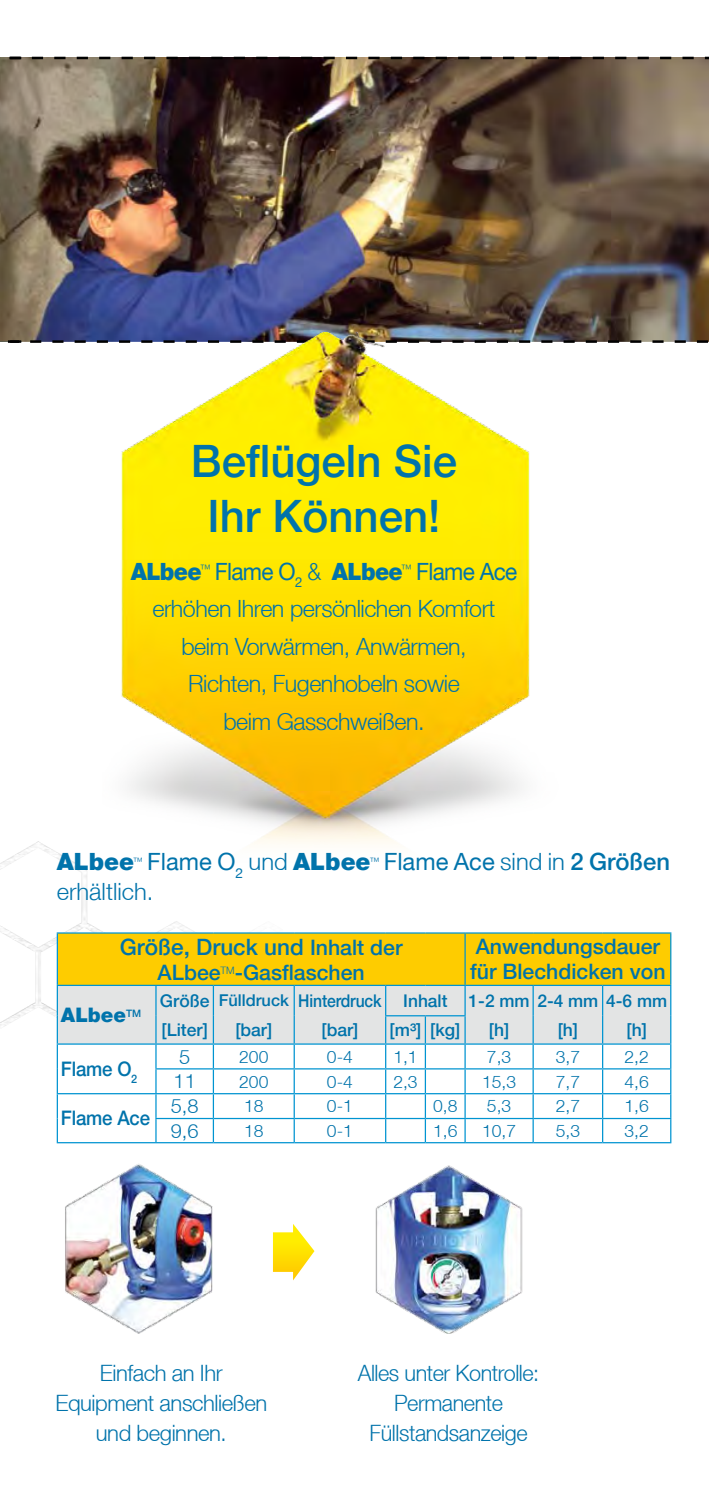
<style>
.page{position:relative;width:709px;height:1489px;background:#fff}
.page>*{position:absolute;margin:0;border:0;box-sizing:border-box;transform-origin:0 0}
.t1{font:500 44.75px/55px "Helvetica Neue LT";color:#0073ab;text-align:center}
.t2{font:300 23.75px/37.5px "Helvetica Neue LT";letter-spacing:-.02em;color:#0073ab;text-align:center;scale:.95 1}
.t3{font:23.75px "Helvetica Neue LT";color:#0073ab}
.t4{font:300 23.75px "Helvetica Neue LT";color:#0073ab}
.t5{font:900 23.75px "Helvetica Neue LT";color:#0073ab}
.t6{font:300 22.5px/30px "Helvetica Neue LT";letter-spacing:-.02em;color:#0073ab;text-align:center;scale:.96 1}
.t7{font:300 22.5px/30px "Helvetica Neue LT";letter-spacing:-.02em;color:#0073ab;text-align:center}
.t8{font:500 22.5px "Helvetica Neue LT";color:#0073ab}
.t9{font:500 21.25px/25px "Helvetica Neue LT";color:#0073ab}
.t10{font:500 20px "Helvetica Neue LT";letter-spacing:-.01em;color:#0073ab;scale:.93 1}
.t11{font:300 20px "Helvetica Neue LT";color:#0073ab}
.t12{font:900 20px "Helvetica Neue LT";color:#0073ab}
.t13{font:500 17.5px/29.2px "Helvetica Neue LT";color:#0073ab}
.t14{font:300 17.5px "Helvetica Neue LT";color:#0073ab}
.t15{font:300 10.25px "Helvetica Neue LT";color:#0073ab}
.s1{font-weight:900}
.s2{font-weight:400}
.s3{font-weight:300}
.s4{font-weight:500}
.s5{font-size:21.25px}
.s6{font-size:16.25px}
</style>
<div class="page">
<img style="left:0;top:59px;width:709px;height:281px">
<svg style="left:0;top:57px;width:709px;height:2px"></svg>
<svg style="left:0;top:340px;width:709px;height:3px"></svg>
<img style="left:0;top:841px;width:195px;height:215px">
<svg style="left:273px;top:1224px;width:41px;height:56px"></svg>
<hr style="left:57px;top:932px;width:99px;height:1px;background:#0094d1">
<hr style="left:156px;top:932px;width:57px;height:1px;background:#0094d1">
<hr style="left:213px;top:932px;width:81px;height:1px;background:#0094d1">
<hr style="left:294px;top:932px;width:92px;height:1px;background:#0094d1">
<hr style="left:386px;top:932px;width:39px;height:1px;background:#0094d1">
<hr style="left:425px;top:932px;width:40px;height:1px;background:#0094d1">
<hr style="left:465px;top:932px;width:68px;height:1px;background:#0094d1">
<hr style="left:533px;top:932px;width:69px;height:1px;background:#0094d1">
<hr style="left:602px;top:932px;width:69px;height:1px;background:#0094d1">
<hr style="left:57px;top:1141px;width:99px;height:2px;background:#0094d1">
<hr style="left:156px;top:1141px;width:57px;height:2px;background:#0094d1">
<hr style="left:213px;top:1141px;width:81px;height:2px;background:#0094d1">
<hr style="left:294px;top:1141px;width:92px;height:2px;background:#0094d1">
<hr style="left:386px;top:1141px;width:39px;height:2px;background:#0094d1">
<hr style="left:425px;top:1141px;width:40px;height:2px;background:#0094d1">
<hr style="left:465px;top:1141px;width:68px;height:2px;background:#0094d1">
<hr style="left:533px;top:1141px;width:69px;height:2px;background:#0094d1">
<hr style="left:602px;top:1141px;width:69px;height:2px;background:#0094d1">
<svg style="left:57px;top:933px;width:614px;height:208px"></svg>
<hr style="left:464px;top:1016px;width:2px;height:27px;background:#0094d1">
<hr style="left:386px;top:1043px;width:39px;height:1px;background:#0094d1">
<hr style="left:425px;top:1043px;width:40px;height:1px;background:#0094d1">
<img style="left:103px;top:332px;width:459px;height:538px">
<img style="left:65px;top:1164px;width:148px;height:170px">
<img style="left:375px;top:1165px;width:148px;height:167px">
<h1 class="t1" style="left:191px;top:433px;width:267px">Beflügeln Sie<br>Ihr Können!</h1>
<p class="t2" style="left:131px;top:552px;width:408px"><span class="s1">ALbee</span><sup>™</sup> <span class="s2">Flame O</span><sub>2</sub> &amp; <span class="s1">ALbee</span><sup>™</sup> <span class="s2">Flame Ace </span>erhöhen Ihren persönlichen Komfort beim Vorwärmen, Anwärmen,<br>Richten, Fugenhobeln sowie<br>beim Gasschweißen.</p>
<p class="t5" style="left:57px;top:847px;width:79px">ALbee</p>
<p class="t15" style="left:133px;top:854px;width:12px">™</p>
<p class="t3" style="left:147px;top:847px;width:225px">Flame O<sub>2</sub> <span class="s3">und</span> <span class="s1">ALbee</span></p>
<p class="t15" style="left:369px;top:854px;width:12px">™</p>
<p class="t3" style="left:384px;top:847px;width:288px">Flame Ace <span class="s3">sind in</span> <span class="s4">2 Größen</span></p>
<p class="t4" style="left:57px;top:877px;width:98px">erhältlich.</p>
<p class="t8" style="left:120px;top:933px;width:284px">Größe, Druck und <span class="s5">Inhalt der</span></p>
<p class="t9" style="left:158px;top:959px;width:209px">ALbee<sup>TM</sup>-Gasflaschen</p>
<p class="t9" style="left:470px;top:934px;width:197px">Anwendungsdauer für Blechdicken von</p>
<p class="t12" style="left:61px;top:1003px;width:82px">ALbee<sup>TM</sup></p>
<p class="t10" style="left:61px;top:1056px;width:84px">Flame O<sub>2</sub></p>
<p class="t10" style="left:61px;top:1106px;width:97px">Flame Ace</p>
<p class="t13" style="left:160px;top:985px;width:509px">Größe <span class="s6">Fülldruck</span> Hinterdruck Inhalt 1-2 mm 2-4 mm 4-6 mm [Liter]</p>
<p class="t13" style="left:235px;top:1015px;width:38px">[bar]</p>
<p class="t13" style="left:321px;top:1015px;width:38px">[bar]</p>
<p class="t13" style="left:389px;top:1015px;width:72px">[m³] [kg]</p>
<p class="t13" style="left:489px;top:1015px;width:22px">[h]</p>
<p class="t13" style="left:557px;top:1015px;width:22px">[h]</p>
<p class="t13" style="left:626px;top:1015px;width:22px">[h]</p>
<p class="t11" style="left:179px;top:1044px;width:13px">5</p>
<p class="t14" style="left:239px;top:1045px;width:31px">200</p>
<p class="t14" style="left:327px;top:1045px;width:27px">0-4</p>
<p class="t14" style="left:393px;top:1045px;width:26px">1,1</p>
<p class="t14" style="left:487px;top:1045px;width:26px">7,3</p>
<p class="t14" style="left:555px;top:1045px;width:26px">3,7</p>
<p class="t14" style="left:624px;top:1045px;width:26px">2,2</p>
<p class="t11" style="left:173px;top:1069px;width:24px">11</p>
<p class="t14" style="left:239px;top:1070px;width:31px">200</p>
<p class="t14" style="left:327px;top:1070px;width:27px">0-4</p>
<p class="t14" style="left:393px;top:1070px;width:26px">2,3</p>
<p class="t14" style="left:482px;top:1070px;width:36px">15,3</p>
<p class="t14" style="left:555px;top:1070px;width:26px">7,7</p>
<p class="t14" style="left:624px;top:1070px;width:26px">4,6</p>
<p class="t11" style="left:171px;top:1093px;width:29px">5,8</p>
<p class="t14" style="left:244px;top:1095px;width:21px">18</p>
<p class="t14" style="left:327px;top:1095px;width:27px">0-1</p>
<p class="t14" style="left:433px;top:1095px;width:26px">0,8</p>
<p class="t14" style="left:487px;top:1095px;width:26px">5,3</p>
<p class="t14" style="left:555px;top:1095px;width:26px">2,7</p>
<p class="t14" style="left:624px;top:1095px;width:26px">1,6</p>
<p class="t11" style="left:171px;top:1118px;width:29px">9,6</p>
<p class="t14" style="left:244px;top:1119px;width:21px">18</p>
<p class="t14" style="left:327px;top:1119px;width:27px">0-1</p>
<p class="t14" style="left:433px;top:1119px;width:26px">1,6</p>
<p class="t14" style="left:482px;top:1119px;width:36px">10,7</p>
<p class="t14" style="left:555px;top:1119px;width:26px">5,3</p>
<p class="t14" style="left:624px;top:1119px;width:26px">3,2</p>
<p class="t7" style="left:55px;top:1357px;width:213px">Einfach an Ihr<br>Equipment anschließen und beginnen.</p>
<p class="t6" style="left:358px;top:1357px;width:190px">Alles unter Kontrolle:<br>Permanente<br>Füllstandsanzeige</p>
</div>
